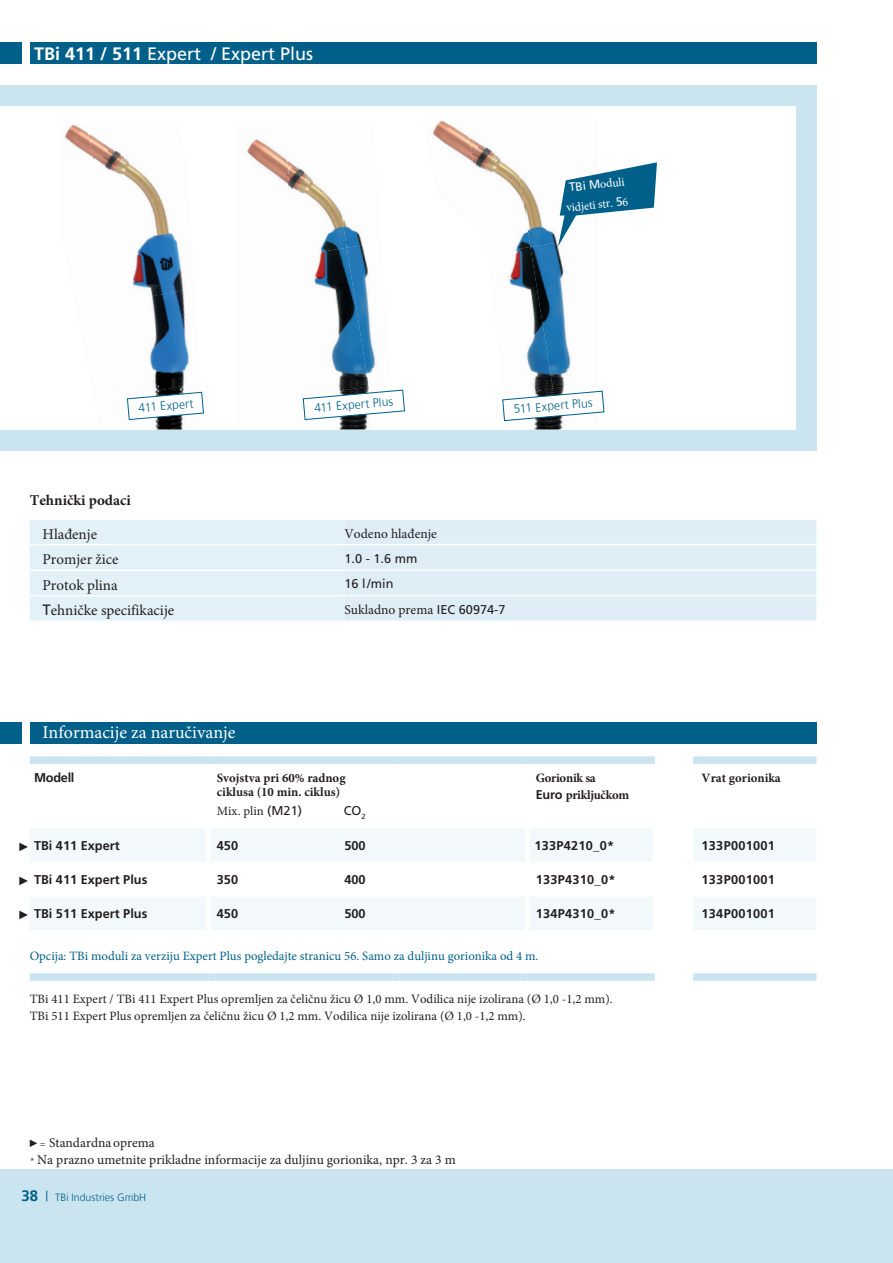
<style>
.page{position:relative;width:893px;height:1263px;background:#fff}
.page>*{position:absolute;margin:0;border:0;box-sizing:border-box;transform-origin:0 0}
.t1{font:18px "Frutiger LT Std";color:#fff}
.t2{font:18px "Minion Pro";color:#fff}
.t3{font:15px "Minion Pro";color:#231f20}
.t4{font:700 15px "Minion Pro";color:#231f20}
.t5{font:13.5px/16.5px "Minion Pro";color:#231f20}
.t6{font:12.75px/17.4px "Minion Pro";color:#231f20}
.t7{font:12.75px "Minion Pro";color:#006089}
.t8{font:700 12.75px "Frutiger LT Std";color:#231f20}
.t9{font:700 12.75px "Frutiger LT Std";letter-spacing:.02em;color:#231f20}
.t10{font:700 12.75px/14px "Minion Pro";color:#231f20}
.t11{font:700 12.75px/16.8px "Minion Pro";letter-spacing:-.02em;color:#231f20}
.t12{font:12.75px "Frutiger LT Std";color:#231f20}
.t13{font:300 12px "Frutiger";color:#006089}
.t14{font:12px "Minion Pro";color:#fff}
.t15{font:300 10.5px "Frutiger";color:#006089}
.s1{font-weight:700}
.s2{font-family:"Frutiger LT Std"}
.s3{font-family:"Frutiger LT Std";font-size:12.75px}
.s4{font-family:"Arial";font-weight:400;font-size:12px}
.s5{font-family:"Times New Roman";font-size:10.5px}
.s6{font-family:"Frutiger";font-weight:300;font-size:9px}
.s7{font-weight:700;font-size:15px}
</style>
<div class="page">
<div style="left:0;top:1169px;width:893px;height:94px;background:#cae4f0"></div>
<div style="left:30px;top:43px;width:786px;height:21px;background:#006089"></div>
<div style="left:30px;top:722px;width:786px;height:21px;background:#006089"></div>
<div style="left:0;top:85px;width:816px;height:366px;background:#cae4f0"></div>
<div style="left:0;top:106px;width:795px;height:323px;background:#fff"></div>
<svg style="left:30px;top:829px;width:622px;height:101px;fill:#f3f9fb"></svg>
<hr style="left:30px;top:896px;width:176px;height:1px;background:#fff">
<hr style="left:211px;top:896px;width:125px;height:1px;background:#fff">
<hr style="left:336px;top:896px;width:64px;height:1px;background:#fff">
<hr style="left:400px;top:896px;width:125px;height:1px;background:#fff">
<hr style="left:529px;top:896px;width:124px;height:1px;background:#fff">
<hr style="left:30px;top:862px;width:176px;height:1px;background:#fff">
<hr style="left:211px;top:862px;width:125px;height:1px;background:#fff">
<hr style="left:336px;top:862px;width:64px;height:1px;background:#fff">
<hr style="left:400px;top:862px;width:125px;height:1px;background:#fff">
<hr style="left:529px;top:862px;width:124px;height:1px;background:#fff">
<div style="left:206px;top:828px;width:5px;height:34px;background:#fff"></div>
<div style="left:206px;top:862px;width:5px;height:34px;background:#fff"></div>
<div style="left:206px;top:896px;width:5px;height:34px;background:#fff"></div>
<hr style="left:525px;top:828px;width:4px;height:34px;background:#fff">
<hr style="left:525px;top:862px;width:4px;height:34px;background:#fff">
<hr style="left:525px;top:896px;width:4px;height:34px;background:#fff">
<div style="left:30px;top:756px;width:178px;height:8px;background:#cae4f0"></div>
<div style="left:208px;top:756px;width:128px;height:8px;background:#cae4f0"></div>
<div style="left:336px;top:756px;width:64px;height:8px;background:#cae4f0"></div>
<div style="left:400px;top:756px;width:127px;height:8px;background:#cae4f0"></div>
<div style="left:527px;top:756px;width:128px;height:8px;background:#cae4f0"></div>
<div style="left:30px;top:973px;width:178px;height:8px;background:#cae4f0"></div>
<div style="left:208px;top:973px;width:128px;height:8px;background:#cae4f0"></div>
<div style="left:336px;top:973px;width:64px;height:8px;background:#cae4f0"></div>
<div style="left:400px;top:973px;width:127px;height:8px;background:#cae4f0"></div>
<div style="left:527px;top:973px;width:128px;height:8px;background:#cae4f0"></div>
<svg style="left:693px;top:829px;width:123px;height:100px"></svg>
<hr style="left:693px;top:896px;width:123px;height:1px;background:#fff">
<div style="left:693px;top:756px;width:123px;height:8px;background:#cae4f0"></div>
<hr style="left:693px;top:862px;width:123px;height:1px;background:#fff">
<div style="left:693px;top:973px;width:123px;height:8px;background:#cae4f0"></div>
<img style="left:347px;top:226px;width:15px;height:16px">
<img style="left:347px;top:242px;width:29px;height:131px">
<img style="left:339px;top:420px;width:29px;height:9px">
<img style="left:302px;top:169px;width:45px;height:79px">
<img style="left:320px;top:248px;width:49px;height:142px">
<img style="left:257px;top:139px;width:45px;height:55px">
<img style="left:302px;top:255px;width:22px;height:146px">
<img style="left:247px;top:139px;width:10px;height:22px">
<img style="left:534px;top:388px;width:30px;height:41px">
<img style="left:530px;top:189px;width:27px;height:51px">
<img style="left:530px;top:240px;width:41px;height:148px">
<img style="left:487px;top:147px;width:43px;height:100px">
<img style="left:510px;top:247px;width:43px;height:144px">
<img style="left:432px;top:120px;width:55px;height:51px">
<svg style="left:65px;top:124px;width:139px;height:305px"></svg>
<svg style="left:303px;top:390px;width:102px;height:30px"></svg>
<svg style="left:502px;top:391px;width:102px;height:30px"></svg>
<div style="left:0;top:43px;width:21px;height:21px;background:#006089"></div>
<div style="left:0;top:722px;width:21px;height:21px;background:#006089"></div>
<div style="left:30px;top:520px;width:314px;height:100px;background:#e2f0f7"></div>
<div style="left:344px;top:520px;width:472px;height:100px;background:#dfeef6"></div>
<hr style="left:30px;top:544px;width:314px;height:1px;background:#fff">
<hr style="left:344px;top:544px;width:472px;height:1px;background:#fff">
<hr style="left:30px;top:569px;width:314px;height:2px;background:#fff">
<hr style="left:344px;top:569px;width:472px;height:2px;background:#fff">
<hr style="left:30px;top:595px;width:314px;height:1px;background:#fff">
<hr style="left:344px;top:595px;width:472px;height:1px;background:#fff">
<svg style="left:557px;top:162px;width:100px;height:85px"></svg>
<h1 class="t1" style="left:34px;top:43px;width:281px"><span class="s1">TBi 411 / 511</span> Expert / Expert Plus</h1>
<p class="t14" style="left:568px;top:180px;width:58px;rotate:-6deg"><span class="s2">TBi M</span>oduli</p>
<p class="t14" style="left:565px;top:200px;width:64px;rotate:-6deg">vidjeti str. <span class="s2">5</span>6</p>
<p class="t13" style="left:138px;top:401px;width:57px;rotate:-5deg">411 Expert</p>
<p class="t13" style="left:314px;top:401px;width:80px;rotate:-5deg">411 Expert Plus</p>
<p class="t13" style="left:513px;top:402px;width:80px;rotate:-5deg">511 Expert Plus</p>
<p class="t4" style="left:30px;top:489px;width:103px">Tehnički podaci</p>
<p class="t3" style="left:43px;top:524px;width:56px">Hlađenje</p>
<p class="t5" style="left:344px;top:525px;width:94px">Vodeno hlađenje</p>
<p class="t3" style="left:43px;top:549px;width:78px">Promjer žice</p>
<p class="t12" style="left:344px;top:551px;width:74px">1.0 - 1.6 mm</p>
<p class="t3" style="left:43px;top:575px;width:77px">Protok plina</p>
<p class="t12" style="left:344px;top:576px;width:51px">16 l /min</p>
<p class="t3" style="left:43px;top:601px;width:133px"><span class="s2">T</span>ehničke specifikacije</p>
<p class="t5" style="left:344px;top:601px;width:163px">Sukladno prema <span class="s3">IEC 60974-7</span></p>
<h1 class="t2" style="left:43px;top:721px;width:194px">Informacije za naručivanje</h1>
<p class="t8" style="left:34px;top:770px;width:42px">Modell</p>
<p class="t10" style="left:217px;top:771px;width:130px">Svojstva pri 60% radnog ciklusa (10 min. ciklus)</p>
<p class="t6" style="left:217px;top:802px;width:87px">Mix. plin <span class="s2">(M21)</span></p>
<p class="t12" style="left:344px;top:803px;width:23px">CO<sub>2</sub></p>
<p class="t11" style="left:536px;top:769px;width:95px">Gorionik sa<br><span class="s2">Euro</span> priključkom</p>
<p class="t8" style="left:18px;top:838px;width:103px"><span class="s4">►</span> TBi 411 Expert</p>
<p class="t8" style="left:217px;top:838px;width:23px">450</p>
<p class="t8" style="left:344px;top:838px;width:23px">500</p>
<p class="t9" style="left:534px;top:838px;width:81px">133P4210_0*</p>
<p class="t8" style="left:18px;top:872px;width:131px"><span class="s4">►</span> TBi 411 Expert Plus</p>
<p class="t8" style="left:217px;top:872px;width:23px">350</p>
<p class="t8" style="left:344px;top:872px;width:23px">400</p>
<p class="t9" style="left:536px;top:872px;width:81px">133P4310_0*</p>
<p class="t8" style="left:18px;top:906px;width:131px"><span class="s4">►</span> TBi 511 Expert Plus</p>
<p class="t8" style="left:217px;top:906px;width:23px">450</p>
<p class="t8" style="left:344px;top:906px;width:23px">500</p>
<p class="t9" style="left:536px;top:906px;width:81px">134P4310_0*</p>
<p class="t7" style="left:30px;top:947px;width:510px">Opcija: TBi moduli za verziju Expert Plus pogledajte stranicu 56. Samo za duljinu gorionika od 4 m.</p>
<p class="t6" style="left:30px;top:990px;width:584px">TBi 411 Expert / TBi 411 Expert Plus opremljen za čeličnu žicu Ø 1,0 mm. Vodilica nije izolirana (Ø 1,0 -1,2 mm).<br>TBi 511 Expert Plus opremljen za čeličnu žicu Ø 1,2 mm. Vodilica nije izolirana (Ø 1,0 -1,2 mm).</p>
<p class="t5" style="left:29px;top:1134px;width:429px"><span class="s5">►</span><span class="s6">=</span> Standardna oprema<br><span class="s6">*</span> Na prazno umetnite prikladne informacije za duljinu gorionika, npr. 3 za 3 m</p>
<p class="t15" style="left:21px;top:1192px;width:126px"><span class="s7">38</span> TBi Industries GmbH</p>
<p class="t10" style="left:702px;top:771px;width:81px">Vrat gorionika</p>
<p class="t9" style="left:702px;top:838px;width:75px">133P001001</p>
<p class="t9" style="left:702px;top:872px;width:75px">133P001001</p>
<p class="t9" style="left:702px;top:906px;width:75px">134P001001</p>
</div>
